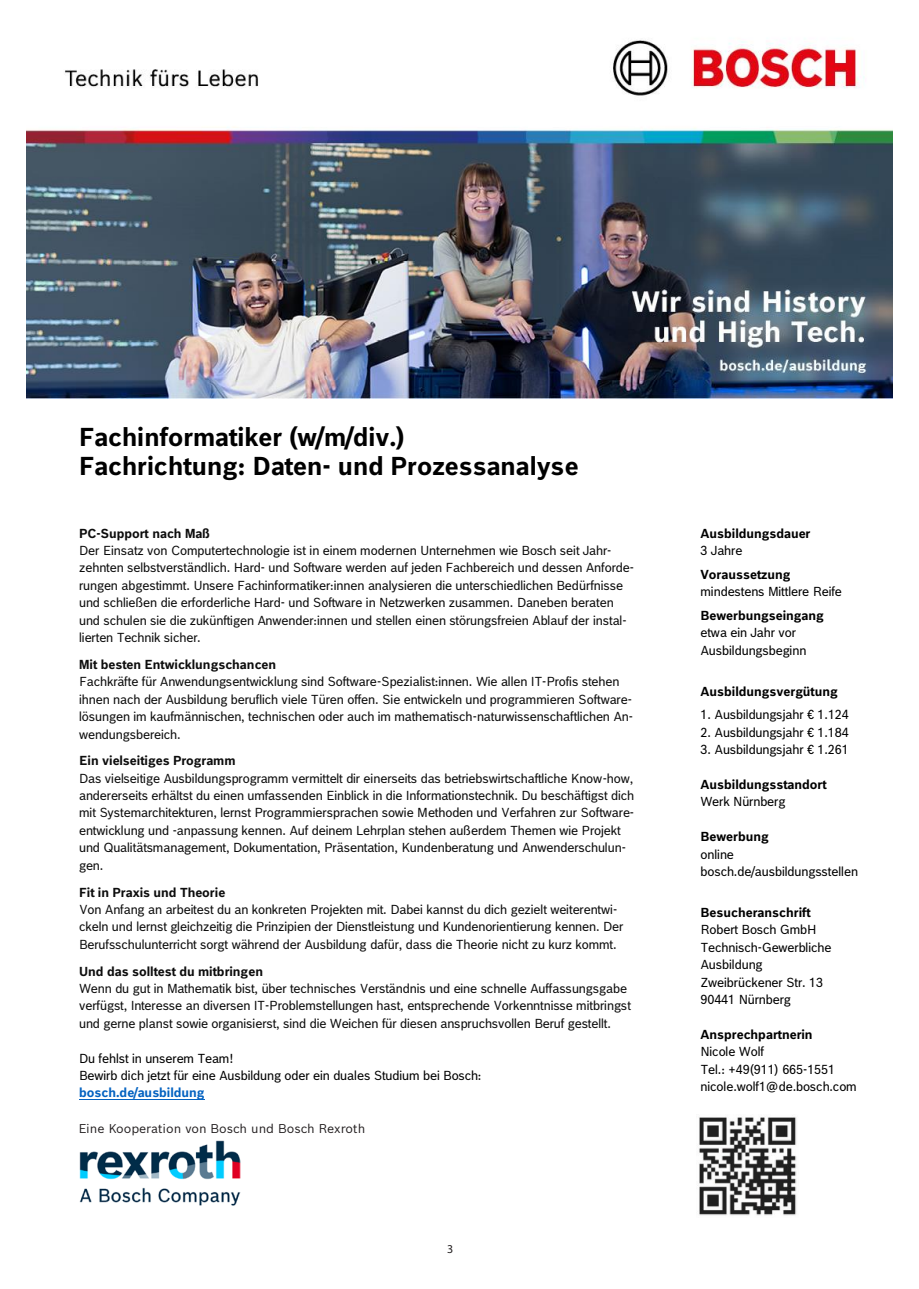
<style>
.page{position:relative;width:919px;height:1289px;background:#fff}
.page>*{position:absolute;margin:0;border:0;box-sizing:border-box;transform-origin:0 0}
.t1{font:700 25.2px/28.5px "Bosch Office Sans";color:#000}
.t2{font:12.75px/17.4px "Bosch Office Sans";letter-spacing:-.005em;color:#0d0d0d}
.t3{font:12.75px/17.4px "Bosch Office Sans";letter-spacing:-.005em;color:#000}
.t4{font:700 12.75px/17.4px "Bosch Office Sans";color:#000}
.t5{font:12.45px "Bosch Sans";color:#231f20}
.t6{font:12px "Myriad Pro";color:#231f20}
.s1{font-weight:700}
.s2{font-weight:700;color:#0563c1}
.s3{font-weight:400}
</style>
<div class="page">
<img style="left:27px;top:40px;width:865px;height:358px">
<img style="left:699px;top:1117px;width:98px;height:99px">
<hr style="left:79px;top:1099px;width:125px;height:1px;background:#0563c1">
<img style="left:79px;top:1140px;width:161px;height:66px">
<p class="t1" style="left:79px;top:420px;width:501px">Fachinformatiker (w/m/div.)<br>Fachrichtung: Daten- und Prozessanalyse</p>
<p class="t2" style="left:79px;top:523px;width:556px"><span class="s1">PC-Support nach Maß<br></span>Der Einsatz von Computertechnologie ist in einem modernen Unternehmen wie Bosch seit Jahr&shy;zehnten selbstverständlich. Hard- und Software werden auf jeden Fachbereich und dessen Anforde&shy;rungen abgestimmt. Unsere Fachinformatiker:innen analysieren die unterschiedlichen Bedürfnisse und schließen die erforderliche Hard- und Software in Netzwerken zusammen. Daneben beraten und schulen sie die zukünftigen Anwender:innen und stellen einen störungsfreien Ablauf der instal&shy;lierten Technik sicher.</p>
<p class="t2" style="left:79px;top:654px;width:555px"><span class="s1">Mit besten Entwicklungschancen<br></span>Fachkräfte für Anwendungsentwicklung sind Software-Spezialist:innen. Wie allen IT-Profis stehen ihnen nach der Ausbildung beruflich viele Türen offen. Sie entwickeln und programmieren Software&shy;lösungen im kaufmännischen, technischen oder auch im mathematisch-naturwissenschaftlichen An&shy;wendungsbereich.</p>
<p class="t2" style="left:79px;top:750px;width:556px"><span class="s1">Ein vielseitiges Programm<br></span>Das vielseitige Ausbildungsprogramm vermittelt dir einerseits das betriebswirtschaftliche Know-how, andererseits erhältst du einen umfassenden Einblick in die Informationstechnik. Du beschäftigst dich mit Systemarchitekturen, lernst Programmiersprachen sowie Methoden und Verfahren zur Software&shy;entwicklung und -anpassung kennen. Auf deinem Lehrplan stehen außerdem Themen wie Projekt und Qualitätsmanagement, Dokumentation, Präsentation, Kundenberatung und Anwenderschulun&shy;gen.</p>
<p class="t2" style="left:79px;top:882px;width:545px"><span class="s1">Fit in Praxis und Theorie<br></span>Von Anfang an arbeitest du an konkreten Projekten mit. Dabei kannst du dich gezielt weiterentwi&shy;ckeln und lernst gleichzeitig die Prinzipien der Dienstleistung und Kundenorientierung kennen. Der Berufsschulunterricht sorgt während der Ausbildung dafür, dass die Theorie nicht zu kurz kommt.</p>
<p class="t2" style="left:79px;top:961px;width:553px"><span class="s1">Und das solltest du mitbringen<br></span>Wenn du gut in Mathematik bist, über technisches Verständnis und eine schnelle Auffassungsgabe verfügst, Interesse an diversen IT-Problemstellungen hast, entsprechende Vorkenntnisse mitbringst und gerne planst sowie organisierst, sind die Weichen für diesen anspruchsvollen Beruf gestellt.</p>
<p class="t3" style="left:79px;top:1048px;width:404px">Du fehlst in unserem Team!<br>Bewirb dich jetzt für eine Ausbildung oder ein duales Studium bei Bosch: <span class="s2">bosch.de/ausbildung</span></p>
<p class="t5" style="left:79px;top:1118px;width:288px">Eine Kooperation von Bosch und Bosch Rexroth</p>
<p class="t6" style="left:447px;top:1241px;width:8px">3</p>
<p class="t4" style="left:700px;top:523px;width:111px">Ausbildungsdauer<br><span class="s3">3 Jahre</span></p>
<p class="t3" style="left:700px;top:564px;width:143px"><span class="s1">Voraussetzung </span>mindestens Mittlere Reife</p>
<p class="t3" style="left:700px;top:605px;width:125px"><span class="s1">Bewerbungseingang </span>etwa ein Jahr vor<br>Ausbildungsbeginn</p>
<p class="t4" style="left:700px;top:681px;width:139px">Ausbildungsvergütung</p>
<p class="t3" style="left:700px;top:705px;width:150px">1. Ausbildungsjahr € 1.124</p>
<p class="t3" style="left:700px;top:722px;width:150px">2. Ausbildungsjahr € 1.184</p>
<p class="t3" style="left:700px;top:739px;width:150px">3. Ausbildungsjahr € 1.261</p>
<p class="t4" style="left:700px;top:774px;width:127px">Ausbildungsstandort<br><span class="s3">Werk Nürnberg</span></p>
<p class="t3" style="left:700px;top:826px;width:159px"><span class="s1">Bewerbung<br></span>online bosch.de/ausbildungsstellen</p>
<p class="t3" style="left:700px;top:902px;width:132px"><span class="s1">Besucheranschrift<br></span>Robert Bosch GmbH<br>Technisch-Gewerbliche<br>Ausbildung<br>Zweibrückener Str. 13<br>90441 Nürnberg</p>
<p class="t3" style="left:700px;top:1024px;width:158px"><span class="s1">Ansprechpartnerin<br></span>Nicole Wolf<br>Tel.: +49(911) 665-1551 nicole.wolf1@de.bosch.com</p>
</div>
